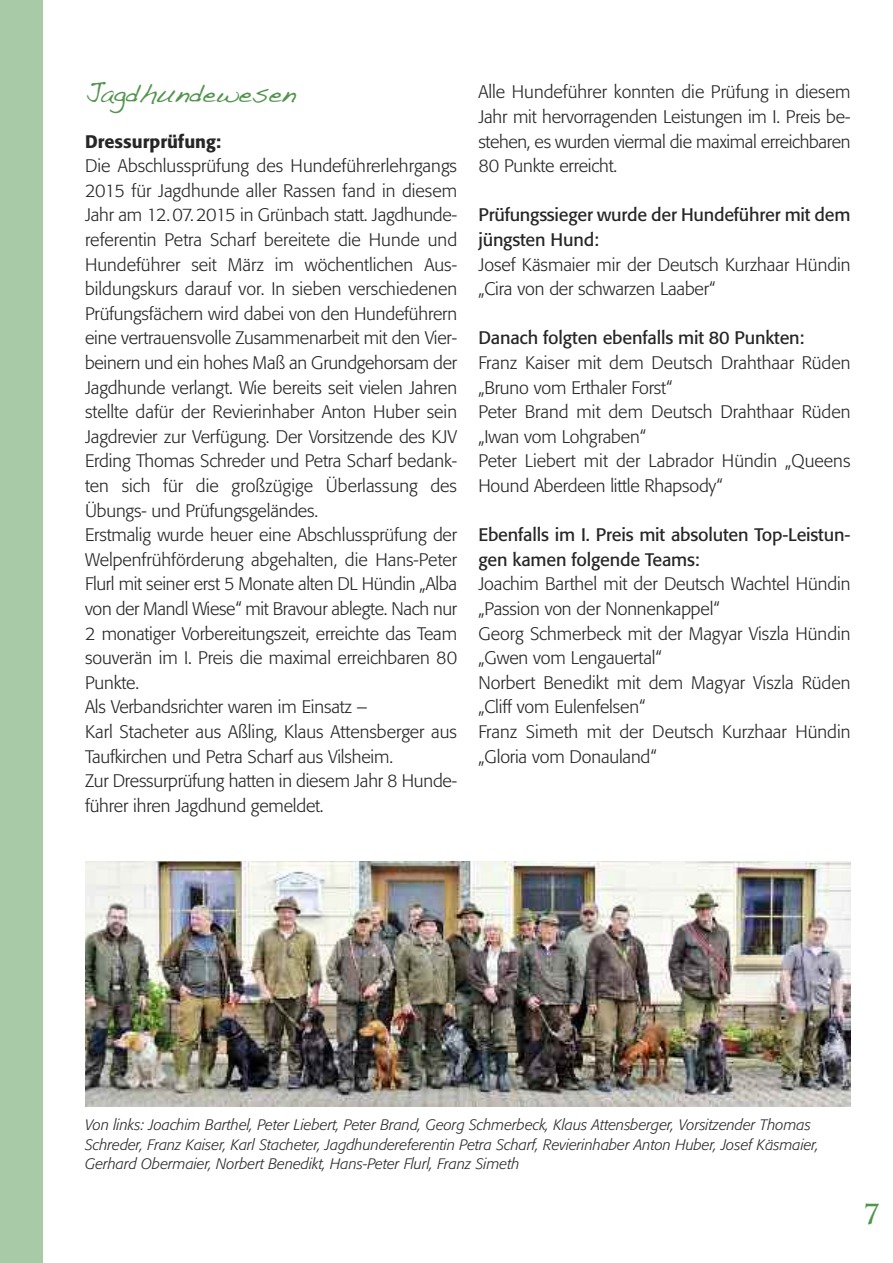
<style>
.page{position:relative;width:893px;height:1263px;background:#fff}
.page>*{position:absolute;margin:0;border:0;box-sizing:border-box;transform-origin:0 0}
.t1{font:27px "Handwriting Dakota";color:#52954e}
.t2{font:700 27px "Trajan";color:#52954e}
.t3{font:300 18px/24.6px "Formata";letter-spacing:-.01em;color:#272627}
.t4{font:18px/24.6px "Formata";letter-spacing:-.01em;color:#272627}
.t5{font:500 18px "Formata";color:#272627}
.t6{font:italic 300 15px/19.5px "Formata";color:#272627}
</style>
<div class="page">
<img style="left:85px;top:861px;width:765px;height:245px">
<div style="left:0;top:0;width:43px;height:1263px;background:#a9caa7"></div>
<h1 class="t1" style="left:85px;top:74px;width:212px">Jagdhundewesen</h1>
<p class="t5" style="left:85px;top:134px;width:138px">Dressurprüfung:</p>
<p class="t3" style="left:85px;top:155px;width:374px">Die Abschlussprüfung des Hundeführerlehrgangs 2015 für Jagdhunde aller Rassen fand in diesem Jahr am 12.07.2015 in Grünbach statt. Jagdhunde&shy;referentin Petra Scharf bereitete die Hunde und Hundeführer seit März im wöchentlichen Aus&shy;bildungskurs darauf vor. In sieben verschiedenen Prüfungsfächern wird dabei von den Hundeführern eine vertrauensvolle Zusammenarbeit mit den Vier&shy;beinern und ein hohes Maß an Grundgehorsam der Jagdhunde verlangt. Wie bereits seit vielen Jahren stellte dafür der Revierinhaber Anton Huber sein Jagdrevier zur Verfügung. Der Vorsitzende des KJV Erding Thomas Schreder und Petra Scharf bedank&shy;ten sich für die großzügige Überlassung des Übungs- und Prüfungsgeländes.<br>Erstmalig wurde heuer eine Abschlussprüfung der Welpenfrühförderung abgehalten, die Hans-Peter Flurl mit seiner erst 5 Monate alten DL Hündin „Alba von der Mandl Wiese“ mit Bravour ablegte. Nach nur 2 monatiger Vorbereitungszeit, erreichte das Team souverän im I. Preis die maximal erreichbaren 80<br>Punkte.<br>Als Verbandsrichter waren im Einsatz –<br>Karl Stacheter aus Aßling, Klaus Attensberger aus Taufkirchen und Petra Scharf aus Vilsheim.<br>Zur Dressurprüfung hatten in diesem Jahr 8 Hunde&shy;führer ihren Jagdhund gemeldet.</p>
<p class="t3" style="left:478px;top:81px;width:374px;text-align:justify">Alle Hundeführer konnten die Prüfung in diesem Jahr mit hervorragenden Leistungen im I. Preis be&shy;stehen, es wurden viermal die maximal erreichbaren 80 Punkte erreicht.</p>
<p class="t4" style="left:478px;top:204px;width:374px">Prüfungssieger wurde der Hundeführer mit dem jüngsten Hund:</p>
<p class="t3" style="left:478px;top:253px;width:374px">Josef Käsmaier mir der Deutsch Kurzhaar Hündin „Cira von der schwarzen Laaber“</p>
<p class="t4" style="left:478px;top:327px;width:328px">Danach folgten ebenfalls mit 80 Punkten:</p>
<p class="t3" style="left:478px;top:352px;width:374px">Franz Kaiser mit dem Deutsch Drahthaar Rüden „Bruno vom Erthaler Forst“<br>Peter Brand mit dem Deutsch Drahthaar Rüden „Iwan vom Lohgraben“<br>Peter Liebert mit der Labrador Hündin „Queens Hound Aberdeen little Rhapsody“</p>
<p class="t4" style="left:478px;top:524px;width:373px">Ebenfalls im I. Preis mit absoluten Top-Leistun&shy;gen kamen folgende Teams:</p>
<p class="t3" style="left:478px;top:573px;width:374px">Joachim Barthel mit der Deutsch Wachtel Hündin „Passion von der Nonnenkappel“<br>Georg Schmerbeck mit der Magyar Viszla Hündin „Gwen vom Lengauertal“<br>Norbert Benedikt mit dem Magyar Viszla Rüden „Cliff vom Eulenfelsen“<br>Franz Simeth mit der Deutsch Kurzhaar Hündin „Gloria vom Donauland“</p>
<p class="t6" style="left:85px;top:1116px;width:735px">Von links: Joachim Barthel, Peter Liebert, Peter Brand, Georg Schmerbeck, Klaus Attensberger, Vorsitzender Thomas<br>Schreder, Franz Kaiser, Karl Stacheter, Jagdhundereferentin Petra Scharf, Revierinhaber Anton Huber, Josef Käsmaier,<br>Gerhard Obermaier, Norbert Benedikt, Hans-Peter Flurl, Franz Simeth</p>
<h1 class="t2" style="left:864px;top:1199px;width:16px">7</h1>
</div>
